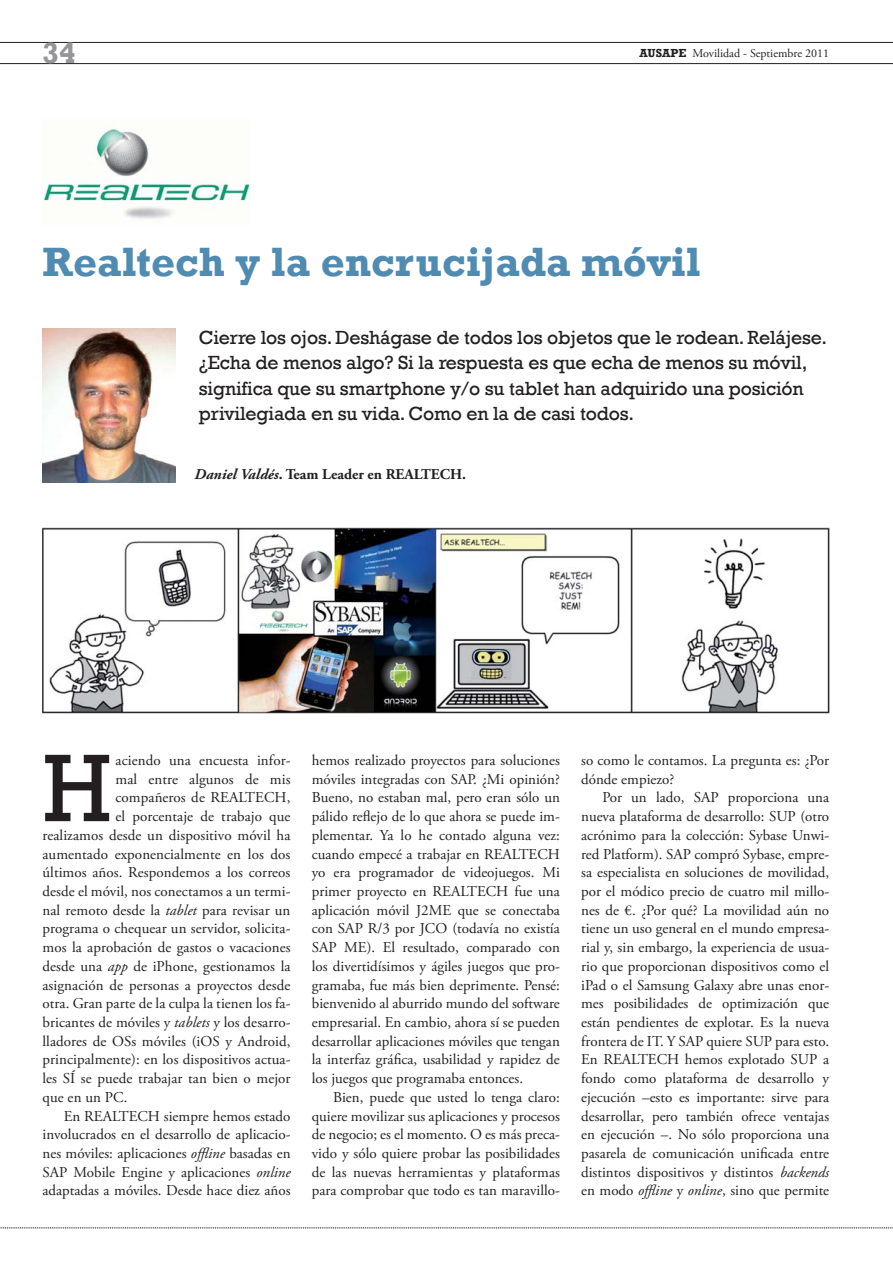
<style>
.page{position:relative;width:893px;height:1263px;background:#fff}
.page>*{position:absolute;margin:0;border:0;box-sizing:border-box;transform-origin:0 0}
.t1{font:97.65px "Rockwell";color:#231f20}
.t2{font:700 42px "Rockwell";color:#508bb2}
.t3{font:700 30px "Rockwell";color:#939598}
.t4{font:19.5px/25.5px "Rockwell";letter-spacing:-.01em;color:#231f20}
.t5{font:15px/18.8px "Adobe Garamond Pro";letter-spacing:.005em;color:#231f20;text-align:justify}
.t6{font:700 15px "Adobe Garamond Pro";color:#231f20}
.t7{font:12px "Adobe Garamond Pro";color:#231f20}
.s1{font-family:"Rockwell";font-weight:700}
.s2{font-style:italic}
</style>
<div class="page">
<hr style="left:0;top:42px;width:893px;height:1px;background:#231f20">
<hr style="left:0;top:63px;width:893px;height:1px;background:#231f20">
<svg style="left:0;top:1227px;width:893px;height:1px"></svg>
<img style="left:43px;top:328px;width:133px;height:154px">
<img style="left:43px;top:129px;width:207px;height:90px">
<img style="left:43px;top:527px;width:786px;height:186px">
<h3 class="t3" style="left:43px;top:35px;width:35px">34</h3>
<p class="t7" style="left:639px;top:49px;width:191px"><span class="s1">AUSAPE</span> Movilidad - Septiembre 2011</p>
<h2 class="t2" style="left:43px;top:236px;width:660px">Realtech y la encrucijada móvil</h2>
<p class="t4" style="left:199px;top:324px;width:630px">Cierre los ojos. Deshágase de todos los objetos que le rodean. Relájese. ¿Echa de menos algo? Si la respuesta es que echa de menos su móvil, significa que su smartphone y/o su tablet han adquirido una posición privilegiada en su vida. Como en la de casi todos.</p>
<p class="t6" style="left:195px;top:469px;width:273px"><span class="s2">Daniel Valdés</span>. Team Leader en REALTECH.</p>
<h1 class="t1" style="left:43px;top:729px;width:71px">H</h1>
<p class="t5" style="left:116px;top:752px;width:177px">aciendo una encuesta infor-</p>
<p class="t5" style="left:116px;top:771px;width:176px">mal entre algunos de mis</p>
<p class="t5" style="left:116px;top:789px;width:176px">compañeros de REALTECH,</p>
<p class="t5" style="left:116px;top:808px;width:176px">el porcentaje de trabajo que</p>
<p class="t5" style="left:43px;top:827px;width:249px">realizamos desde un dispositivo móvil ha</p>
<p class="t5" style="left:43px;top:846px;width:249px">aumentado exponencialmente en los dos</p>
<p class="t5" style="left:43px;top:864px;width:249px">últimos años. Respondemos a los correos</p>
<p class="t5" style="left:43px;top:883px;width:250px">desde el móvil, nos conectamos a un termi-</p>
<p class="t5" style="left:43px;top:902px;width:249px">nal remoto desde la <span class="s2">tablet</span> para revisar un</p>
<p class="t5" style="left:43px;top:920px;width:250px">programa o chequear un servidor, solicita-</p>
<p class="t5" style="left:43px;top:939px;width:250px">mos la aprobación de gastos o vacaciones</p>
<p class="t5" style="left:43px;top:958px;width:249px">desde una <span class="s2">app</span> de iPhone, gestionamos la</p>
<p class="t5" style="left:43px;top:977px;width:249px">asignación de personas a proyectos desde</p>
<p class="t5" style="left:43px;top:995px;width:250px">otra. Gran parte de la culpa la tienen los fa-</p>
<p class="t5" style="left:43px;top:1014px;width:250px">bricantes de móviles y <span class="s2">tablets</span> y los desarro-</p>
<p class="t5" style="left:43px;top:1033px;width:250px">lladores de OSs móviles (iOS y Android,</p>
<p class="t5" style="left:43px;top:1051px;width:250px">principalmente): en los dispositivos actua-</p>
<p class="t5" style="left:43px;top:1070px;width:250px">les SÍ se puede trabajar tan bien o mejor</p>
<p class="t5" style="left:43px;top:1089px;width:87px">que en un PC.</p>
<p class="t5" style="left:64px;top:1108px;width:228px">En REALTECH siempre hemos estado</p>
<p class="t5" style="left:43px;top:1126px;width:250px">involucrados en el desarrollo de aplicacio-</p>
<p class="t5" style="left:43px;top:1145px;width:250px">nes móviles: aplicaciones <span class="s2">offline</span> basadas en</p>
<p class="t5" style="left:43px;top:1164px;width:250px">SAP Mobile Engine y aplicaciones <span class="s2">online</span></p>
<p class="t5" style="left:43px;top:1182px;width:250px">adaptadas a móviles. Desde hace diez años</p>
<p class="t5" style="left:312px;top:752px;width:250px">hemos realizado proyectos para soluciones móviles integradas con SAP. ¿Mi opinión?<br>Bueno, no estaban mal, pero eran sólo un pálido reflejo de lo que ahora se puede im&shy;plementar. Ya lo he contado alguna vez: cuando empecé a trabajar en REALTECH yo era programador de videojuegos. Mi primer proyecto en REALTECH fue una aplicación móvil J2ME que se conectaba con SAP R/3 por JCO (todavía no existía SAP ME). El resultado, comparado con los divertidísimos y ágiles juegos que pro&shy;gramaba, fue más bien deprimente. Pensé: bienvenido al aburrido mundo del software empresarial. En cambio, ahora sí se pueden desarrollar aplicaciones móviles que tengan la interfaz gráfica, usabilidad y rapidez de los juegos que programaba entonces.</p>
<p class="t5" style="left:312px;top:1089px;width:250px;text-indent:21px">Bien, puede que usted lo tenga claro: quiere movilizar sus aplicaciones y procesos de negocio; es el momento. O es más preca&shy;vido y sólo quiere probar las posibilidades de las nuevas herramientas y plataformas para comprobar que todo es tan maravillo-</p>
<p class="t5" style="left:581px;top:752px;width:250px">so como le contamos. La pregunta es: ¿Por dónde empiezo?</p>
<p class="t5" style="left:581px;top:789px;width:250px;text-indent:21px">Por un lado, SAP proporciona una nueva plataforma de desarrollo: SUP (otro acrónimo para la colección: Sybase Unwi&shy;red Platform). SAP compró Sybase, empre&shy;sa especialista en soluciones de movilidad, por el módico precio de cuatro mil millo&shy;nes de €. ¿Por qué? La movilidad aún no tiene un uso general en el mundo empresa&shy;rial y, sin embargo, la experiencia de usua&shy;rio que proporcionan dispositivos como el iPad o el Samsung Galaxy abre unas enor&shy;mes posibilidades de optimización que están pendientes de explotar. Es la nueva frontera de IT. Y SAP quiere SUP para esto.<br>En REALTECH hemos explotado SUP a fondo como plataforma de desarrollo y ejecución –esto es importante: sirve para desarrollar, pero también ofrece ventajas en ejecución –. No sólo proporciona una pasarela de comunicación unificada entre distintos dispositivos y distintos <span class="s2">backends </span>en modo <span class="s2">offline</span> y <span class="s2">online</span>, sino que permite</p>
</div>
